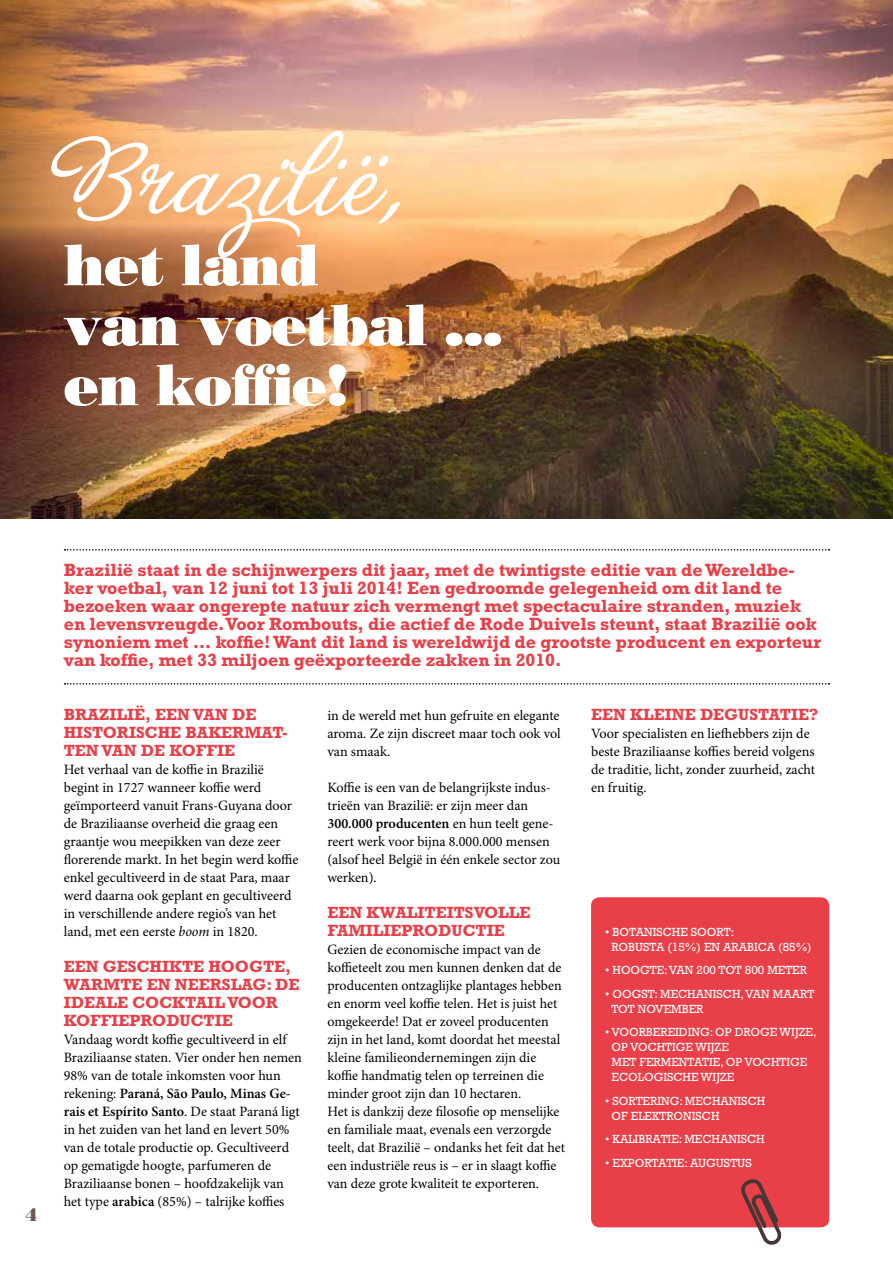
<style>
.page{position:relative;width:893px;height:1263px;background:#fff}
.page>*{position:absolute;margin:0;border:0;box-sizing:border-box;transform-origin:0 0}
.t1{font:118.8px "La Portenia dela Boca";color:#fff}
.t2{font:57.75px/60px "Bodoni Std Poster";letter-spacing:-.02em;color:#fff}
.t3{font:700 18px/18px "Rockwell Std";letter-spacing:-.005em;color:#e83f48}
.t4{font:18px "Bodoni Std Poster";color:#6b5853}
.t5{font:700 16.5px/18px "Rockwell Std";color:#e83f48}
.t6{font:14.25px/18px "Minion Pro";color:#000}
.t7{font:12px/15px "Rockwell Std";color:#fff}
.s1{font-style:italic}
.s2{font-weight:600}
</style>
<div class="page">
<img style="left:0;top:0;width:893px;height:519px">
<div style="left:591px;top:897px;width:238px;height:330px;background:#e83f48;border-radius:9px"></div>
<svg style="left:741px;top:1179px;width:40px;height:66px"></svg>
<svg style="left:65px;top:549px;width:764px;height:1px"></svg>
<svg style="left:65px;top:683px;width:764px;height:2px"></svg>
<hr style="left:892px;top:519px;width:1px;height:744px;background:#a2918b">
<h1 class="t1" style="left:64px;top:109px;width:350px">Brazilië,</h1>
<h2 class="t2" style="left:64px;top:235px;width:440px">het land<br>van voetbal … en koffie!</h2>
<p class="t4" style="left:26px;top:1204px;width:14px">4</p>
<p class="t3" style="left:64px;top:561px;width:759px">Brazilië staat in de schijnwerpers dit jaar, met de twintigste editie van de Wereldbe&shy;ker voetbal, van 12 juni tot 13 juli 2014! Een gedroomde gelegenheid om dit land te bezoeken waar ongerepte natuur zich vermengt met spectaculaire stranden, muziek en levensvreugde. Voor Rombouts, die actief de Rode Duivels steunt, staat Brazilië ook synoniem met … koffie! Want dit land is wereldwijd de grootste producent en exporteur van koffie, met 33 miljoen geëxporteerde zakken in 2010.</p>
<p class="t5" style="left:64px;top:705px;width:225px">BRAZILIË, EEN VAN DE<br>HISTORISCHE BAKERMAT-<br>TEN VAN DE KOFFIE</p>
<p class="t6" style="left:64px;top:761px;width:236px">Het verhaal van de koffie in Brazilië begint in 1727 wanneer koffie werd geïmporteerd vanuit Frans-Guyana door de Braziliaanse overheid die graag een graantje wou meepikken van deze zeer florerende markt. In het begin werd koffie enkel gecultiveerd in de staat Para, maar werd daarna ook geplant en gecultiveerd in verschillende andere regio’s van het land, met een eerste <span class="s1">boom</span> in 1820.</p>
<p class="t5" style="left:64px;top:957px;width:237px">EEN GESCHIKTE HOOGTE,<br>WARMTE EN NEERSLAG: DE<br>IDEALE COCKTAIL VOOR<br>KOFFIEPRODUCTIE</p>
<p class="t6" style="left:64px;top:1031px;width:240px">Vandaag wordt koffie gecultiveerd in elf Braziliaanse staten. Vier onder hen nemen 98% van de totale inkomsten voor hun rekening: <span class="s2">Paraná, São Paulo, Minas Ge&shy;rais et Espírito Santo</span>. De staat Paraná ligt in het zuiden van het land en levert 50% van de totale productie op. Gecultiveerd op gematigde hoogte, parfumeren de Braziliaanse bonen – hoofdzakelijk van het type <span class="s2">arabica</span> (85%) – talrijke koffies</p>
<p class="t6" style="left:327px;top:707px;width:235px;text-align:justify">in de wereld met hun gefruite en elegante aroma. Ze zijn discreet maar toch ook vol van smaak.</p>
<p class="t6" style="left:327px;top:779px;width:234px">Koffie is een van de belangrijkste indus&shy;trieën van Brazilië: er zijn meer dan <span class="s2">300.000 producenten</span> en hun teelt gene&shy;reert werk voor bijna 8.000.000 mensen (alsof heel België in één enkele sector zou werken).</p>
<p class="t5" style="left:327px;top:903px;width:204px">EEN KWALITEITSVOLLE<br>FAMILIEPRODUCTIE</p>
<p class="t6" style="left:327px;top:941px;width:239px">Gezien de economische impact van de koffieteelt zou men kunnen denken dat de producenten ontzaglijke plantages hebben en enorm veel koffie telen. Het is juist het omgekeerde! Dat er zoveel producenten zijn in het land, komt doordat het meestal kleine familieondernemingen zijn die koffie handmatig telen op terreinen die minder groot zijn dan 10 hectaren.<br>Het is dankzij deze filosofie op menselijke en familiale maat, evenals een verzorgde teelt, dat Brazilië – ondanks het feit dat het een industriële reus is – er in slaagt koffie van deze grote kwaliteit te exporteren.</p>
<p class="t5" style="left:591px;top:705px;width:229px">EEN KLEINE DEGUSTATIE?</p>
<p class="t6" style="left:591px;top:725px;width:226px">Voor specialisten en liefhebbers zijn de beste Braziliaanse koffies bereid volgens de traditie, licht, zonder zuurheid, zacht en fruitig.</p>
<p class="t7" style="left:612px;top:924px;width:202px;text-indent:-6px">• BOTANISCHE SOORT:<br>ROBUSTA (15%) EN ARABICA (85%)</p>
<p class="t7" style="left:605px;top:962px;width:203px">• HOOGTE: VAN 200 TOT 800 METER</p>
<p class="t7" style="left:612px;top:986px;width:204px;text-indent:-6px">• OOGST: MECHANISCH, VAN MAART<br>TOT NOVEMBER</p>
<p class="t7" style="left:612px;top:1024px;width:206px;text-indent:-6px">• VOORBEREIDING: OP DROGE WIJZE,<br>OP VOCHTIGE WIJZE<br>MET FERMENTATIE, OP VOCHTIGE<br>ECOLOGISCHE WIJZE</p>
<p class="t7" style="left:612px;top:1093px;width:155px;text-indent:-6px">• SORTERING: MECHANISCH<br>OF ELEKTRONISCH</p>
<p class="t7" style="left:605px;top:1131px;width:161px">• KALIBRATIE: MECHANISCH</p>
<p class="t7" style="left:605px;top:1155px;width:148px">• EXPORTATIE: AUGUSTUS</p>
</div>
